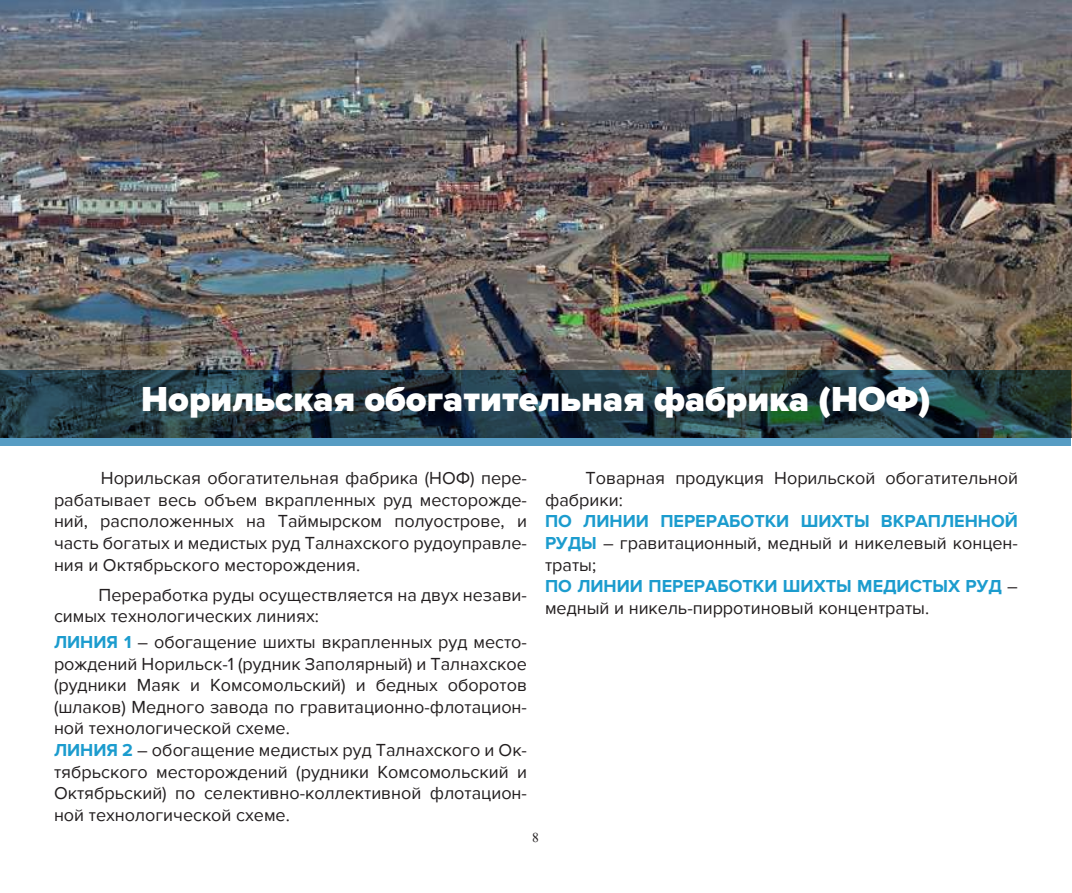
<style>
.page{position:relative;width:1072px;height:893px;background:#fff}
.page>*{position:absolute;margin:0;border:0;box-sizing:border-box;transform-origin:0 0}
.t1{font:900 36px "Proxima Nova";color:#fff}
.t2{font:18px/21.6px "Proxima Nova";color:#231f20}
.t3{font:13.5px "Times New Roman";color:#231f20}
.s1{font-weight:700;color:#1c9cce}
</style>
<div class="page">
<img style="left:0;top:0;width:1071px;height:438px">
<svg style="left:1px;top:371px;width:1070px;height:75px;background:#27434f"></svg>
<h1 class="t1" style="left:141px;top:378px;width:791px">Норильская обогатительная фабрика (НОФ)</h1>
<p class="t2" style="left:54px;top:468px;width:474px;text-align:justify;text-indent:47px">Норильская обогатительная фабрика (НОФ) пере&shy;рабатывает весь объем вкрапленных руд месторожде&shy;ний, расположенных на Таймырском полуострове, и часть богатых и медистых руд Талнахского рудоуправле&shy;ния и Октябрьского месторождения.</p>
<p class="t2" style="left:54px;top:584px;width:474px;text-indent:45px">Переработка руды осуществляется на двух незави&shy;симых технологических линиях:</p>
<p class="t2" style="left:54px;top:631px;width:474px"><span class="s1">ЛИНИЯ 1</span> – обогащение шихты вкрапленных руд место&shy;рождений Норильск-1 (рудник Заполярный) и Талнахское (рудники Маяк и Комсомольский) и бедных оборотов (шлаков) Медного завода по гравитационно-флотацион&shy;ной технологической схеме.<br><span class="s1">ЛИНИЯ 2</span> – обогащение медистых руд Талнахского и Ок&shy;тябрьского месторождений (рудники Комсомольский и Октябрьский) по селективно-коллективной флотацион&shy;ной технологической схеме.</p>
<p class="t2" style="left:545px;top:468px;width:474px;text-indent:40px">Товарная продукция Норильской обогатительной фабрики:</p>
<p class="t2" style="left:545px;top:511px;width:474px"><span class="s1">ПО ЛИНИИ ПЕРЕРАБОТКИ ШИХТЫ ВКРАПЛЕННОЙ РУДЫ</span> – гравитационный, медный и никелевый концен&shy;траты;<br><span class="s1">ПО ЛИНИИ ПЕРЕРАБОТКИ ШИХТЫ МЕДИСТЫХ РУД</span> – медный и никель-пирротиновый концентраты.</p>
<p class="t3" style="left:532px;top:828px;width:8px">8</p>
</div>
